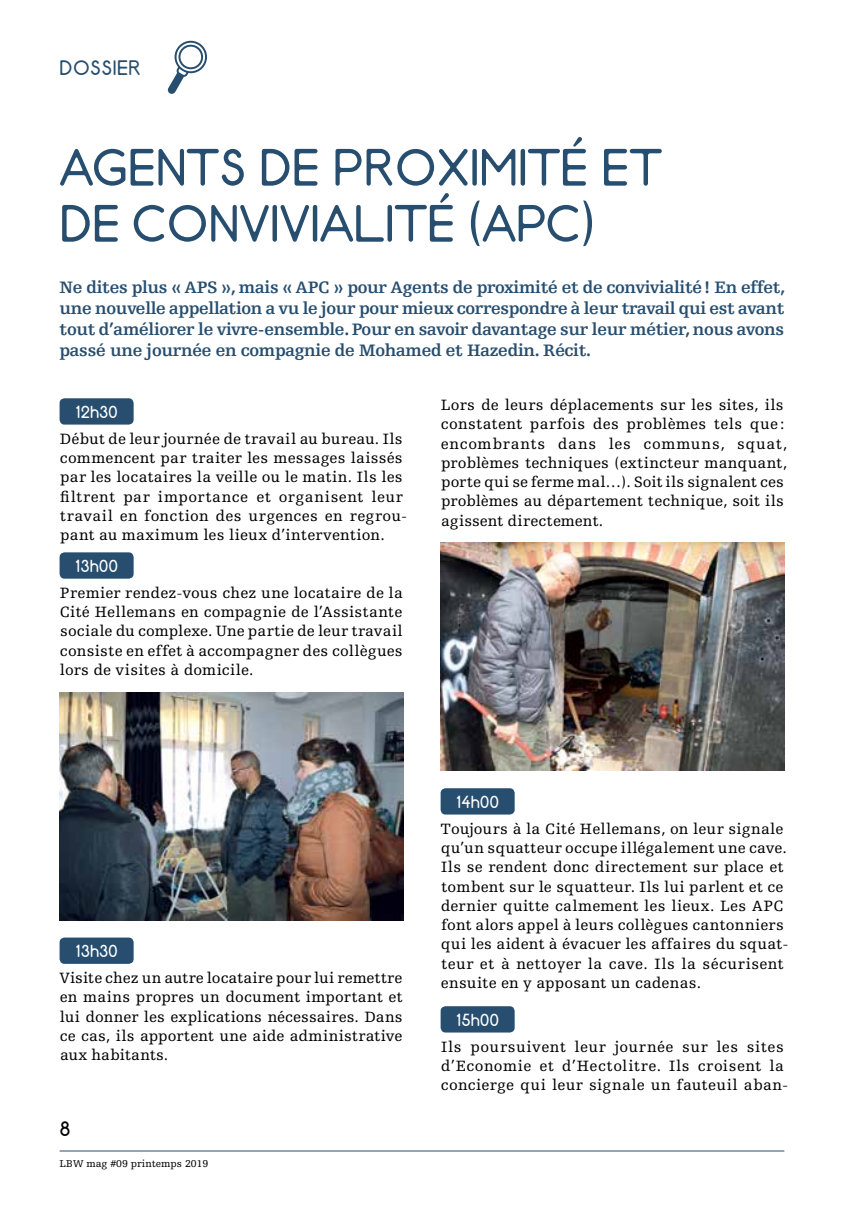
<style>
.page{position:relative;width:844px;height:1211px;background:#fff}
.page>*{position:absolute;margin:0;border:0;box-sizing:border-box;transform-origin:0 0}
.t1{font:52.5px/56px "AR Techni";color:#274e6f}
.t2{font:21px "AR Techni";letter-spacing:.02em;color:#274e6f}
.t3{font:21px "AR Techni";color:#000}
.t4{font:700 17.5px/21px "Egyptienne F";letter-spacing:-.02em;color:#274e6f;text-align:justify}
.t5{font:17.5px "AR Techni";letter-spacing:-.01em;color:#fff}
.t6{font:15.75px/19.2px "Egyptienne F";letter-spacing:.015em;color:#000}
.t7{font:10.5px "Egyptienne F";color:#000}
</style>
<div class="page">
<hr style="left:60px;top:1150px;width:724px;height:1px;background:#274e6f">
<svg style="left:168px;top:41px;width:39px;height:53px"></svg>
<div style="left:440px;top:788px;width:74px;height:26px;background:#274e6f;border-radius:5px"></div>
<div style="left:440px;top:1006px;width:74px;height:26px;background:#274e6f;border-radius:5px"></div>
<div style="left:60px;top:398px;width:74px;height:26px;background:#274e6f;border-radius:5px"></div>
<div style="left:60px;top:552px;width:74px;height:26px;background:#274e6f;border-radius:5px"></div>
<div style="left:60px;top:937px;width:74px;height:26px;background:#274e6f;border-radius:5px"></div>
<img style="left:440px;top:542px;width:344px;height:228px">
<img style="left:60px;top:692px;width:343px;height:228px">
<h2 class="t2" style="left:60px;top:55px;width:83px">DOSSIER</h2>
<h1 class="t1" style="left:60px;top:139px;width:604px">AGENTS DE PROXIMITÉ ET<br>DE CONVIVIALITÉ (APC)</h1>
<p class="t4" style="left:60px;top:277px;width:727px">Ne dites plus « APS », mais « APC » pour Agents de proximité et de convivialité! En effet, une nouvelle appellation a vu le jour pour mieux correspondre à leur travail qui est avant tout d’améliorer le vivre-ensemble. Pour en savoir davantage sur leur métier, nous avons passé une journée en compagnie de Mohamed et Hazedin. Récit.</p>
<p class="t6" style="left:441px;top:395px;width:347px">Lors de leurs déplacements sur les sites, ils constatent parfois des problèmes tels que : encombrants dans les communs, squat, problèmes techniques (extincteur manquant, porte qui se ferme mal…). Soit ils signalent ces problèmes au département technique, soit ils agissent directement.</p>
<p class="t5" style="left:75px;top:401px;width:45px">12h30</p>
<p class="t6" style="left:60px;top:429px;width:349px">Début de leur journée de travail au bureau. Ils commencent par traiter les messages laissés par les locataires la veille ou le matin. Ils les filtrent par importance et organisent leur travail en fonction des urgences en regrou&shy;pant au maximum les lieux d’intervention.</p>
<p class="t5" style="left:74px;top:555px;width:45px">13h00</p>
<p class="t6" style="left:60px;top:583px;width:344px;text-align:justify">Premier rendez-vous chez une locataire de la Cité Hellemans en compagnie de l’Assistante sociale du complexe. Une partie de leur travail consiste en effet à accompagner des collègues lors de visites à domicile.</p>
<p class="t5" style="left:75px;top:940px;width:45px">13h30</p>
<p class="t6" style="left:59px;top:968px;width:345px;text-align:justify">Visite chez un autre locataire pour lui remettre en mains propres un document important et lui donner les explications nécessaires. Dans ce cas, ils apportent une aide administrative aux habitants.</p>
<h2 class="t3" style="left:60px;top:1116px;width:13px">8</h2>
<p class="t7" style="left:60px;top:1158px;width:150px">LBW mag #09 printemps 2019</p>
<p class="t5" style="left:455px;top:791px;width:45px">14h00</p>
<p class="t6" style="left:440px;top:819px;width:349px">Toujours à la Cité Hellemans, on leur signale qu’un squatteur occupe illégalement une cave.<br>Ils se rendent donc directement sur place et tombent sur le squatteur. Ils lui parlent et ce dernier quitte calmement les lieux. Les APC font alors appel à leurs collègues cantonniers qui les aident à évacuer les affaires du squat&shy;teur et à nettoyer la cave. Ils la sécurisent ensuite en y apposant un cadenas.</p>
<p class="t5" style="left:455px;top:1008px;width:45px">15h00</p>
<p class="t6" style="left:440px;top:1037px;width:349px">Ils poursuivent leur journée sur les sites d’Economie et d’Hectolitre. Ils croisent la concierge qui leur signale un fauteuil aban-</p>
</div>
